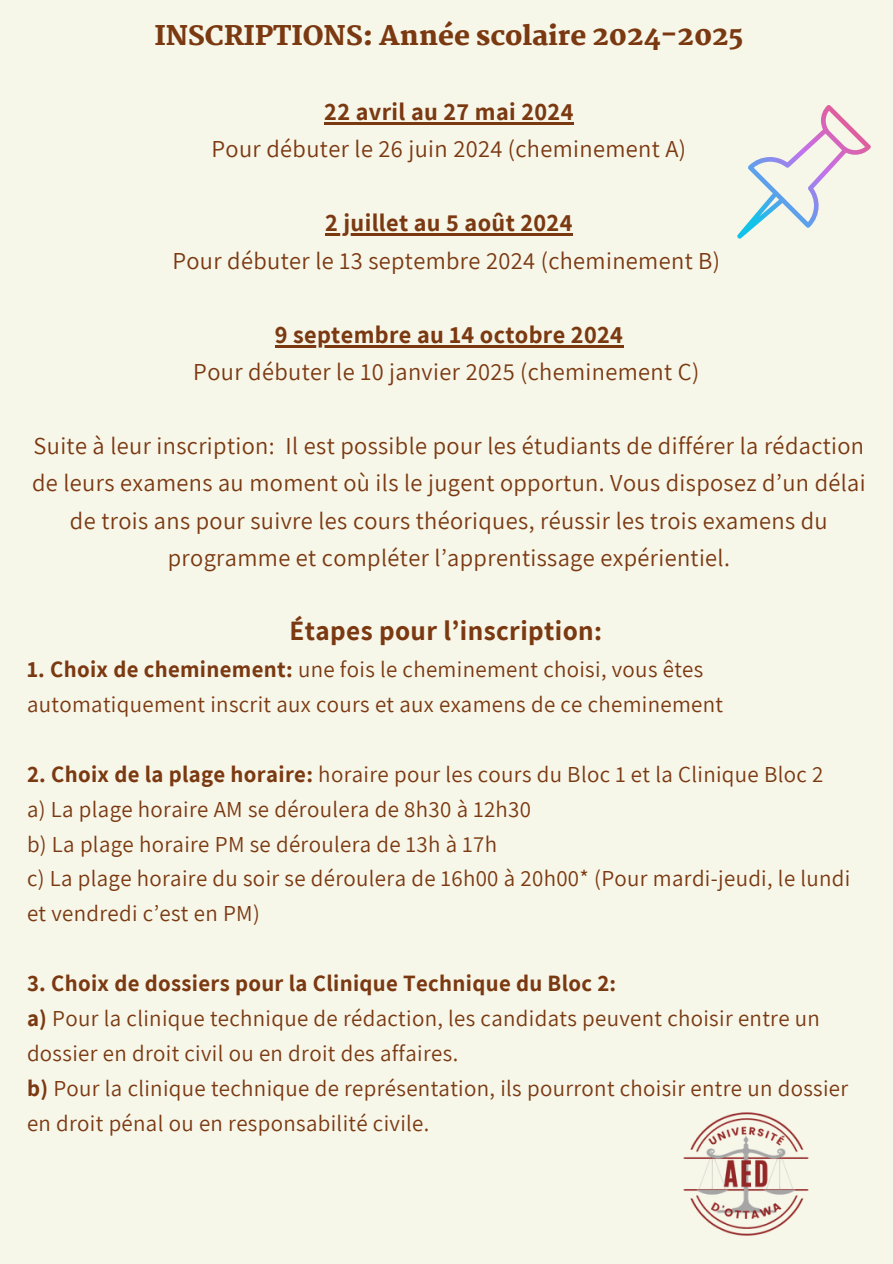
<style>
.page{position:relative;width:893px;height:1264px;background:#fff}
.page>*{position:absolute;margin:0;border:0;box-sizing:border-box;transform-origin:0 0}
.t1{font:700 27.3px "Assistant";letter-spacing:.015em;color:#7b3911}
.t2{font:800 26.55px "Martel";color:#7b3911}
.t3{font:24.3px/37.2px "Assistant";letter-spacing:.015em;color:#7b3911;text-align:center}
.t4{font:700 24.3px "Assistant";letter-spacing:.015em;color:#7b3911}
.t5{font:22.8px/34.8px "Assistant";letter-spacing:.015em;color:#7b3911}
.s1{font-weight:700}
</style>
<div class="page">
<div style="left:0;top:0;width:892px;height:1263px;background:#f6f6e9"></div>
<hr style="left:324px;top:122px;width:249px;height:2px;background:#7b3911">
<hr style="left:325px;top:234px;width:247px;height:2px;background:#7b3911">
<hr style="left:275px;top:345px;width:348px;height:2px;background:#7b3911">
<svg style="left:737px;top:105px;width:133px;height:134px"></svg>
<img style="left:683px;top:1112px;width:126px;height:124px">
<p class="t2" style="left:155px;top:20px;width:590px">INSCRIPTIONS: Année scolaire 2024-2025</p>
<p class="t4" style="left:324px;top:95px;width:250px">22 avril au 27 mai 2024</p>
<p class="t3" style="left:211px;top:129px;width:476px">Pour débuter le 26 juin 2024 (cheminement A)</p>
<p class="t4" style="left:325px;top:206px;width:248px">2 juillet au 5 août 2024</p>
<p class="t3" style="left:172px;top:241px;width:549px">Pour débuter le 13 septembre 2024 (cheminement B)</p>
<p class="t4" style="left:275px;top:318px;width:349px">9 septembre au 14 octobre 2024</p>
<p class="t3" style="left:193px;top:352px;width:507px">Pour débuter le 10 janvier 2025 (cheminement C)</p>
<p class="t3" style="left:32px;top:426px;width:835px">Suite à leur inscription: Il est possible pour les étudiants de différer la rédaction de leurs examens au moment où ils le jugent opportun. Vous disposez d’un délai de trois ans pour suivre les cours théoriques, réussir les trois examens du programme et compléter l’apprentissage expérientiel.</p>
<p class="t1" style="left:289px;top:612px;width:314px">Étapes pour l’inscription:</p>
<p class="t5" style="left:27px;top:651px;width:697px"><span class="s1">1. Choix de cheminement:</span> une fois le cheminement choisi, vous êtes automatiquement inscrit aux cours et aux examens de ce cheminement</p>
<p class="t5" style="left:27px;top:756px;width:824px"><span class="s1">2. Choix de la plage horaire:</span> horaire pour les cours du Bloc 1 et la Clinique Bloc 2<br>a) La plage horaire AM se déroulera de 8h30 à 12h30<br>b) La plage horaire PM se déroulera de 13h à 17h<br>c) La plage horaire du soir se déroulera de 16h00 à 20h00* (Pour mardi-jeudi, le lundi et vendredi c’est en PM)</p>
<p class="t5" style="left:27px;top:965px;width:822px"><span class="s1">3. Choix de dossiers pour la Clinique Technique du Bloc 2:<br>a)</span> Pour la clinique technique de rédaction, les candidats peuvent choisir entre un dossier en droit civil ou en droit des affaires.<br><span class="s1">b)</span> Pour la clinique technique de représentation, ils pourront choisir entre un dossier en droit pénal ou en responsabilité civile.</p>
</div>
